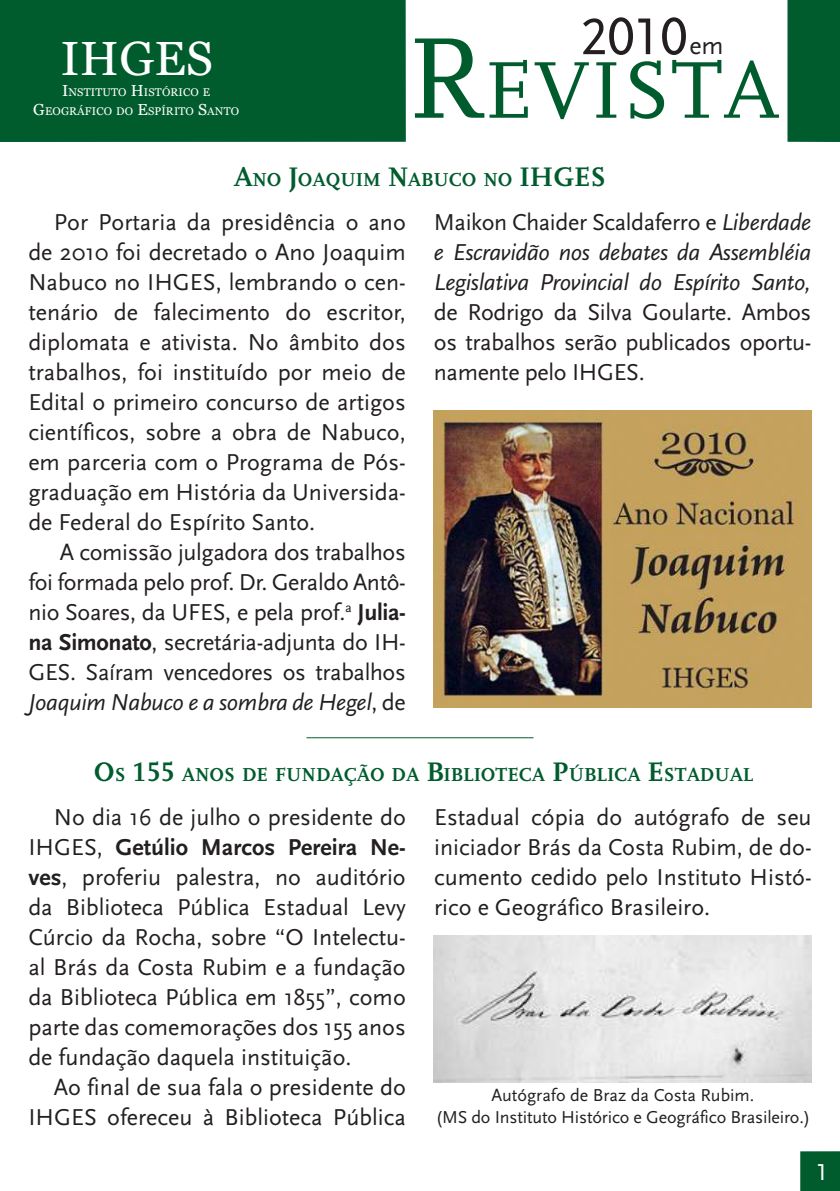
<style>
.page{position:relative;width:840px;height:1191px;background:#fff}
.page>*{position:absolute;margin:0;border:0;box-sizing:border-box;transform-origin:0 0}
.t1{font:84px "Scala";letter-spacing:.015em;color:#005c2d}
.t2{font:54px "Scala Sans Caps";color:#231f20}
.t3{font:48px "Georgia";letter-spacing:.005em;color:#fff}
.t4{font:24px/30px "Scala Sans";color:#231f20;text-align:justify}
.t5{font:italic 24px/30px "Scala Sans";letter-spacing:-.015em;color:#231f20;text-align:justify}
.t6{font:24px "Scala Sans Caps";color:#fff}
.t7{font:700 19.6px "Scala";color:#005c2d}
.t8{font:18px/22px "Scala Sans";letter-spacing:-.01em;color:#231f20;text-align:center}
.t9{font:11.2px/19.2px "Georgia";letter-spacing:.015em;color:#fff;text-align:center}
.s1{font-size:16px}
.s2{font-family:"Scala Sans";font-size:26px}
.s3{font-size:120px}
.s4{font-size:28px}
.s5{font-weight:700}
.s6{font-style:italic}
.s7{font-style:normal}
.s8{font-family:"Scala Caps";font-size:28px}
</style>
<div class="page">
<div style="left:0;top:0;width:405px;height:142px;background:#005c2d"></div>
<hr style="left:306px;top:737px;width:227px;height:1px;background:#005c2d">
<div style="left:787px;top:0;width:52px;height:142px;background:#005c2d"></div>
<div style="left:799px;top:1151px;width:40px;height:40px;background:#005c2d"></div>
<img style="left:433px;top:936px;width:377px;height:146px">
<img style="left:433px;top:411px;width:377px;height:296px">
<h3 class="t3" style="left:61px;top:30px;width:153px">IHGES</h3>
<p class="t9" style="left:33px;top:83px;width:207px"><span class="s1">I</span>NSTITUTO <span class="s1">H</span>ISTÓRICO E<br><span class="s1">G</span>EOGRÁFICO DO <span class="s1">E</span>SPÍRITO <span class="s1">S</span>ANTO</p>
<h2 class="t2" style="left:580px;top:7px;width:144px">2010<span class="s2">em</span></h2>
<h1 class="t1" style="left:406px;top:45px;width:376px"><span class="s3">R</span>EVISTA</h1>
<p class="t7" style="left:233px;top:168px;width:374px"><span class="s4">A</span>NO <span class="s4">J</span>OAQUIM <span class="s4">N</span>ABUCO NO <span class="s4">IHGES</span></p>
<p class="t4" style="left:28px;top:207px;width:379px;text-indent:26px">Por Portaria da presidência o ano de 2010 foi decretado o Ano Joaquim Nabuco no IHGES, lembrando o cen&shy;tenário de falecimento do escritor, diplomata e ativista. No âmbito dos trabalhos, foi instituído por meio de Edital o primeiro concurso de artigos científicos, sobre a obra de Nabuco, em parceria com o Programa de Pós&shy;graduação em História da Universida&shy;de Federal do Espírito Santo.</p>
<p class="t4" style="left:28px;top:537px;width:379px;text-indent:31px">A comissão julgadora dos trabalhos foi formada pelo prof. Dr. Geraldo Antô&shy;nio Soares, da UFES, e pela prof.<sup>a</sup> <span class="s5">Julia&shy;na Simonato</span>, secretária-adjunta do IH-GES. Saíram vencedores os trabalhos <span class="s6">Joaquim Nabuco e a sombra de Hegel</span>, de</p>
<p class="t5" style="left:433px;top:207px;width:379px"><span class="s7">Maikon Chaider Scaldaferro e</span> Liberdade e Escravidão nos debates da Assembléia Legislativa Provincial do Espírito Santo,</p>
<p class="t4" style="left:433px;top:297px;width:379px">de Rodrigo da Silva Goularte. Ambos os trabalhos serão publicados oportu&shy;namente pelo IHGES.</p>
<p class="t7" style="left:94px;top:764px;width:660px"><span class="s4">O</span>S <span class="s8">155</span> ANOS DE FUNDAÇÃO DA <span class="s4">B</span>IBLIOTECA <span class="s4">P</span>ÚBLICA <span class="s4">E</span>STADUAL</p>
<p class="t4" style="left:28px;top:803px;width:379px;text-indent:26px">No dia 16 de julho o presidente do IHGES, <span class="s5">Getúlio Marcos Pereira Ne&shy;ves</span>, proferiu palestra, no auditório da Biblioteca Pública Estadual Levy Cúrcio da Rocha, sobre “O Intelectu&shy;al Brás da Costa Rubim e a fundação da Biblioteca Pública em 1855”, como parte das comemorações dos 155 anos de fundação daquela instituição.</p>
<p class="t4" style="left:28px;top:1073px;width:379px;text-align:right">Ao final de sua fala o presidente do<br>IHGES ofereceu à Biblioteca Pública</p>
<p class="t4" style="left:434px;top:803px;width:379px">Estadual cópia do autógrafo de seu iniciador Brás da Costa Rubim, de do&shy;cumento cedido pelo Instituto Histó&shy;rico e Geográfico Brasileiro.</p>
<p class="t8" style="left:435px;top:1084px;width:376px">Autógrafo de Braz da Costa Rubim.<br>(MS do Instituto Histórico e Geográfico Brasileiro.)</p>
<p class="t6" style="left:815px;top:1159px;width:13px">1</p>
</div>
